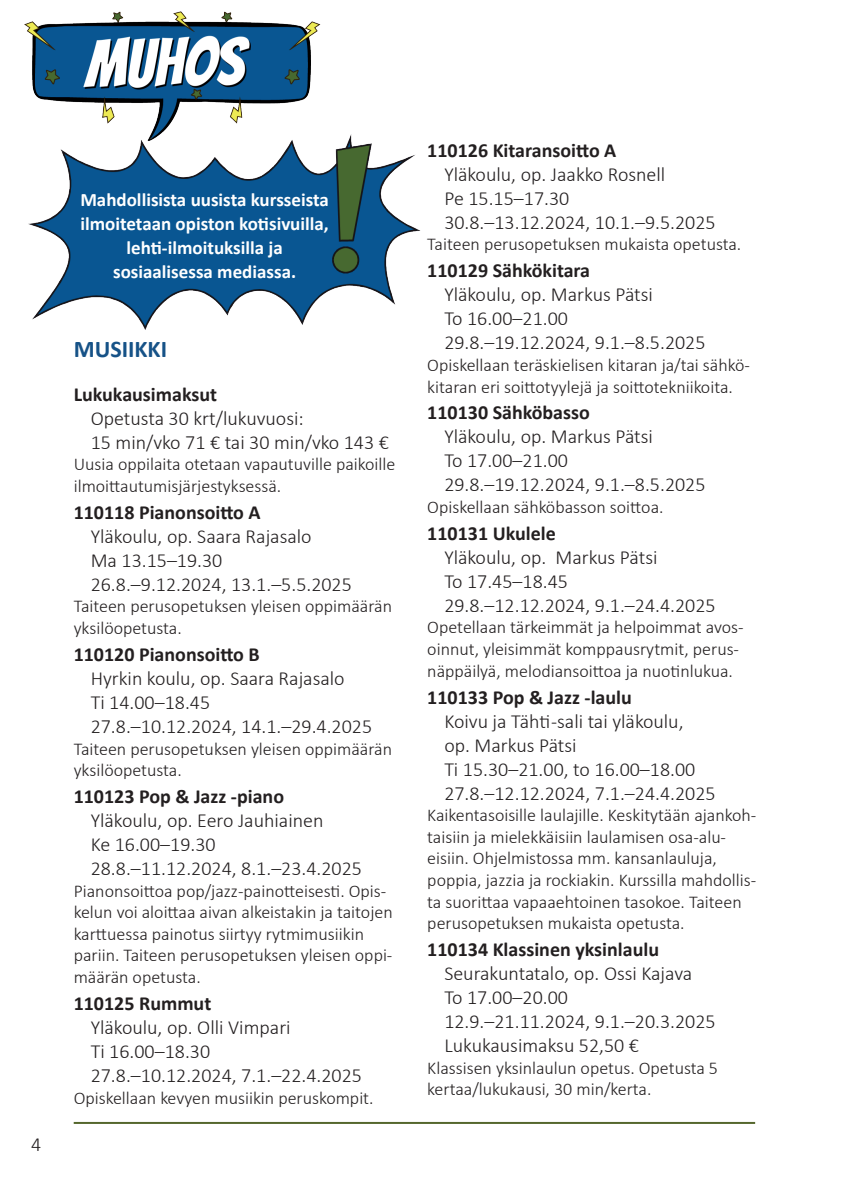
<style>
.page{position:relative;width:842px;height:1191px;background:#fff}
.page>*{position:absolute;margin:0;border:0;box-sizing:border-box;transform-origin:0 0}
.t1{font:700 24px "Calibri";color:#165287}
.t2{font:300 20px/24px "Calibri";color:#231f20}
.t3{font:700 20px "Calibri";color:#231f20}
.t4{font:700 19px/24px "Calibri";color:#fff;text-align:center}
.t5{font:300 18px/21.6px "Calibri";color:#231f20}
</style>
<div class="page">
<hr style="left:74px;top:1122px;width:681px;height:2px;background:#55672d">
<img style="left:24px;top:17px;width:397px;height:313px">
<p class="t2" style="left:31px;top:1132px;width:12px">4</p>
<p class="t4" style="left:80px;top:187px;width:250px">Mahdollisista uusista kursseista ilmoitetaan opiston kotisivuilla, lehti-ilmoituksilla ja sosiaalisessa mediassa.</p>
<h1 class="t1" style="left:74px;top:332px;width:95px">MUSIIKKI</h1>
<p class="t3" style="left:74px;top:380px;width:145px">Lukukausimaksut</p>
<p class="t2" style="left:91px;top:406px;width:300px">Opetusta 30 krt/lukuvuosi:<br>15 min/vko 71 € tai 30 min/vko 143 €</p>
<p class="t5" style="left:74px;top:453px;width:323px">Uusia oppilaita otetaan vapautuville paikoille ilmoittautumisjärjestyksessä.</p>
<p class="t3" style="left:74px;top:498px;width:188px">110118 Pianonsoitto A</p>
<p class="t2" style="left:91px;top:524px;width:263px">Yläkoulu, op. Saara Rajasalo<br>Ma 13.15–19.30<br>26.8.–9.12.2024, 13.1.–5.5.2025</p>
<p class="t5" style="left:74px;top:595px;width:320px">Taiteen perusopetuksen yleisen oppimäärän yksilöopetusta.</p>
<p class="t3" style="left:74px;top:640px;width:188px">110120 Pianonsoitto B</p>
<p class="t2" style="left:91px;top:666px;width:283px">Hyrkin koulu, op. Saara Rajasalo<br>Ti 14.00–18.45<br>27.8.–10.12.2024, 14.1.–29.4.2025</p>
<p class="t5" style="left:74px;top:737px;width:320px">Taiteen perusopetuksen yleisen oppimäärän yksilöopetusta.</p>
<p class="t3" style="left:74px;top:782px;width:212px">110123 Pop &amp; Jazz -piano</p>
<p class="t2" style="left:91px;top:808px;width:273px">Yläkoulu, op. Eero Jauhiainen<br>Ke 16.00–19.30<br>28.8.–11.12.2024, 8.1.–23.4.2025</p>
<p class="t5" style="left:74px;top:879px;width:320px">Pianonsoittoa pop/jazz-painotteisesti. Opis&shy;kelun voi aloittaa aivan alkeistakin ja taitojen karttuessa painotus siirtyy rytmimusiikin pariin. Taiteen perusopetuksen yleisen oppi&shy;määrän opetusta.</p>
<p class="t3" style="left:74px;top:989px;width:139px">110125 Rummut</p>
<p class="t2" style="left:91px;top:1015px;width:273px">Yläkoulu, op. Olli Vimpari<br>Ti 16.00–18.30<br>27.8.–10.12.2024, 7.1.–22.4.2025</p>
<p class="t5" style="left:74px;top:1086px;width:301px">Opiskellaan kevyen musiikin peruskompit.</p>
<p class="t3" style="left:427px;top:136px;width:191px">110126 Kitaransoitto A</p>
<p class="t2" style="left:444px;top:162px;width:273px">Yläkoulu, op. Jaakko Rosnell<br>Pe 15.15–17.30<br>30.8.–13.12.2024, 10.1.–9.5.2025</p>
<p class="t5" style="left:427px;top:233px;width:315px">Taiteen perusopetuksen mukaista opetusta.</p>
<p class="t3" style="left:427px;top:256px;width:164px">110129 Sähkökitara</p>
<p class="t2" style="left:444px;top:282px;width:263px">Yläkoulu, op. Markus Pätsi<br>To 16.00–21.00<br>29.8.–19.12.2024, 9.1.–8.5.2025</p>
<p class="t5" style="left:427px;top:354px;width:324px">Opiskellaan teräskielisen kitaran ja/tai sähkö&shy;kitaran eri soittotyylejä ja soittotekniikoita.</p>
<p class="t3" style="left:427px;top:398px;width:164px">110130 Sähköbasso</p>
<p class="t2" style="left:444px;top:424px;width:263px">Yläkoulu, op. Markus Pätsi<br>To 17.00–21.00<br>29.8.–19.12.2024, 9.1.–8.5.2025</p>
<p class="t5" style="left:427px;top:496px;width:238px">Opiskellaan sähköbasson soittoa.</p>
<p class="t3" style="left:427px;top:519px;width:130px">110131 Ukulele</p>
<p class="t2" style="left:444px;top:545px;width:273px">Yläkoulu, op. Markus Pätsi<br>To 17.45–18.45<br>29.8.–12.12.2024, 9.1.–24.4.2025</p>
<p class="t5" style="left:427px;top:616px;width:318px">Opetellaan tärkeimmät ja helpoimmat avos&shy;oinnut, yleisimmät komppausrytmit, perus&shy;näppäilyä, melodiansoittoa ja nuotinlukua.</p>
<p class="t3" style="left:427px;top:682px;width:206px">110133 Pop &amp; Jazz -laulu</p>
<p class="t2" style="left:444px;top:708px;width:273px">Koivu ja Tähti -sali tai yläkoulu,<br>op. Markus Pätsi<br>Ti 15.30–21.00, to 16.00–18.00<br>27.8.–12.12.2024, 7.1.–24.4.2025</p>
<p class="t5" style="left:427px;top:804px;width:330px">Kaikentasoisille laulajille. Keskitytään ajankoh&shy;taisiin ja mielekkäisiin laulamisen osa-alu&shy;eisiin. Ohjelmistossa mm. kansanlauluja, poppia, jazzia ja rockiakin. Kurssilla mahdollis&shy;ta suorittaa vapaaehtoinen tasokoe. Taiteen perusopetuksen mukaista opetusta.</p>
<p class="t3" style="left:427px;top:935px;width:233px">110134 Klassinen yksinlaulu</p>
<p class="t2" style="left:444px;top:961px;width:273px">Seurakuntatalo, op. Ossi Kajava<br>To 17.00–20.00<br>12.9.–21.11.2024, 9.1.–20.3.2025<br>Lukukausimaksu 52,50 €</p>
<p class="t5" style="left:427px;top:1056px;width:292px">Klassisen yksinlaulun opetus. Opetusta 5 kertaa/lukukausi, 30 min/kerta.</p>
</div>
